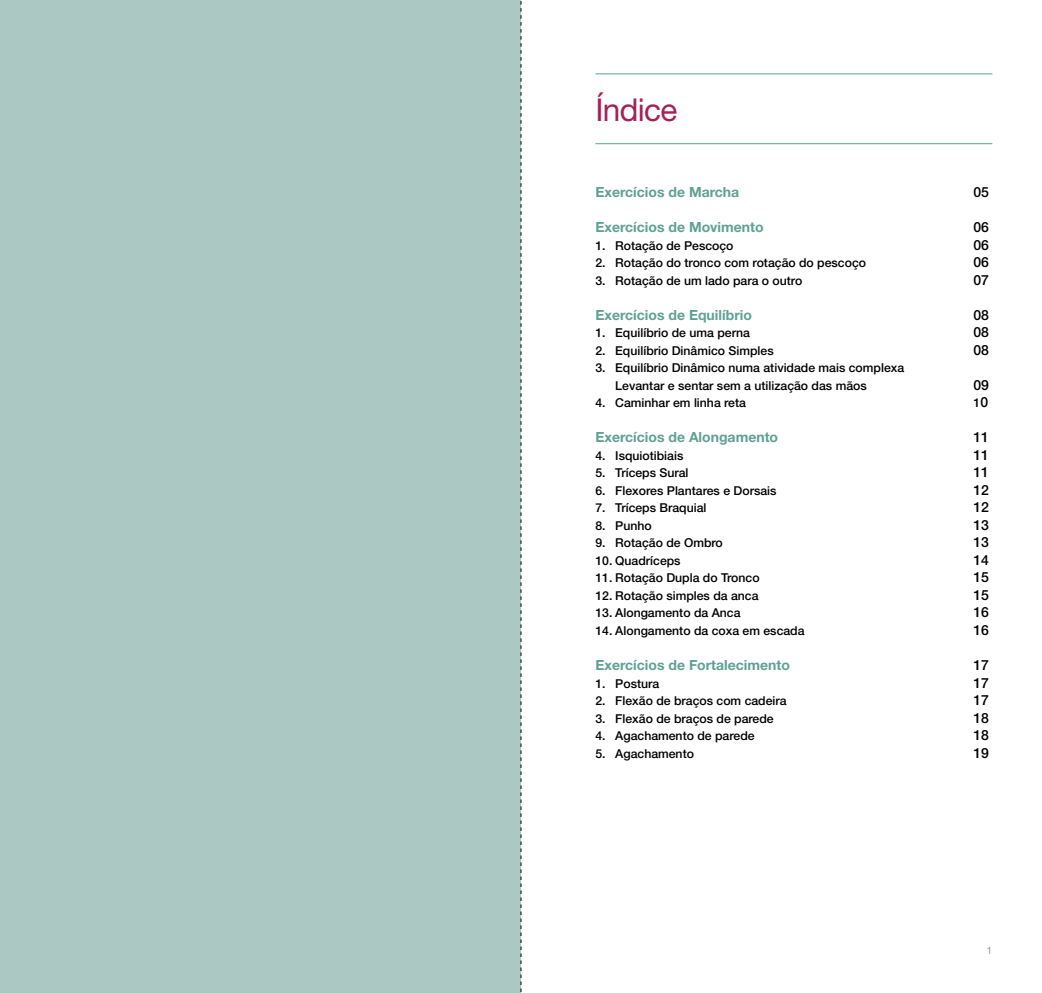
<style>
.page{position:relative;width:1042px;height:993px;background:#fff}
.page>*{position:absolute;margin:0;border:0;box-sizing:border-box;transform-origin:0 0}
.t1{font:31.5px "Helvetica Neue LT Std";letter-spacing:-.02em;color:#a62055}
.t2{font:700 14px "Helvetica Neue LT Std";color:#5fa193}
.t3{font:500 14px "Helvetica Neue LT Std";color:#000}
.t4{font:500 12.25px/17.5px "Helvetica Neue LT Std";color:#000}
.t5{font:300 10.5px "Helvetica Neue LT Std";color:#808285}
.s1{font-size:14px}
</style>
<div class="page">
<div style="left:0;top:0;width:521px;height:992px;background:#acc8c2"></div>
<hr style="left:595px;top:143px;width:397px;height:1px;background:#5fa193">
<hr style="left:595px;top:73px;width:397px;height:1px;background:#5fa193">
<svg style="left:520px;top:1px;width:1px;height:991px"></svg>
<h1 class="t1" style="left:595px;top:90px;width:84px">Índice</h1>
<p class="t2" style="left:595px;top:183px;width:145px">Exercícios de Marcha</p>
<p class="t3" style="left:973px;top:184px;width:17px">05</p>
<p class="t2" style="left:595px;top:218px;width:170px">Exercícios de Movimento</p>
<p class="t3" style="left:973px;top:219px;width:17px">06</p>
<p class="t4" style="left:595px;top:236px;width:140px">1. Rotação de Pescoço</p>
<p class="t3" style="left:973px;top:236px;width:17px">06</p>
<p class="t4" style="left:595px;top:254px;width:272px">2. Rotação do tronco com rotação do pescoço</p>
<p class="t3" style="left:973px;top:254px;width:17px">06</p>
<p class="t4" style="left:595px;top:271px;width:208px">3. Rotação de um lado para o outro</p>
<p class="t3" style="left:973px;top:271px;width:17px">07</p>
<p class="t2" style="left:595px;top:306px;width:158px">Exercícios de Equilíbrio</p>
<p class="t3" style="left:973px;top:306px;width:17px">08</p>
<p class="t4" style="left:595px;top:324px;width:156px">1. Equilíbrio de uma perna</p>
<p class="t3" style="left:973px;top:324px;width:17px">08</p>
<p class="t4" style="left:595px;top:341px;width:180px">2. Equilíbrio Dinâmico Simples</p>
<p class="t3" style="left:973px;top:341px;width:17px">08</p>
<p class="t4" style="left:615px;top:359px;width:290px;text-indent:-20px">3. Equilíbrio Dinâmico numa atividade mais complexa<br>Levantar e sentar sem a utilização das mãos</p>
<p class="t3" style="left:973px;top:376px;width:17px">09</p>
<p class="t4" style="left:595px;top:394px;width:152px">4. Caminhar em linha reta</p>
<p class="t4" style="left:973px;top:394px;width:16px">1<span class="s1">0</span></p>
<p class="t2" style="left:595px;top:428px;width:184px">Exercícios de Alongamento</p>
<p class="t3" style="left:973px;top:429px;width:17px">11</p>
<p class="t4" style="left:595px;top:446px;width:89px">4. Isquiotibiais</p>
<p class="t3" style="left:973px;top:446px;width:17px">11</p>
<p class="t4" style="left:595px;top:464px;width:95px">5. Tríceps Sural</p>
<p class="t3" style="left:973px;top:464px;width:17px">11</p>
<p class="t4" style="left:595px;top:481px;width:183px">6. Flexores Plantares e Dorsais</p>
<p class="t3" style="left:973px;top:481px;width:17px">12</p>
<p class="t4" style="left:595px;top:499px;width:113px">7. Tríceps Braquial</p>
<p class="t3" style="left:973px;top:499px;width:17px">12</p>
<p class="t4" style="left:595px;top:516px;width:58px">8. Punho</p>
<p class="t3" style="left:973px;top:516px;width:17px">13</p>
<p class="t4" style="left:595px;top:534px;width:129px">9. Rotação de Ombro</p>
<p class="t3" style="left:973px;top:534px;width:17px">13</p>
<p class="t4" style="left:595px;top:551px;width:87px">10. Quadríceps</p>
<p class="t3" style="left:973px;top:551px;width:17px">14</p>
<p class="t4" style="left:595px;top:569px;width:166px">11. Rotação Dupla do Tronco</p>
<p class="t3" style="left:973px;top:569px;width:17px">15</p>
<p class="t4" style="left:595px;top:586px;width:165px">12. Rotação simples da anca</p>
<p class="t3" style="left:973px;top:586px;width:17px">15</p>
<p class="t4" style="left:595px;top:604px;width:147px">13. Alongamento da Anca</p>
<p class="t3" style="left:973px;top:604px;width:17px">16</p>
<p class="t4" style="left:595px;top:621px;width:211px">14. Alongamento da coxa em escada</p>
<p class="t3" style="left:973px;top:621px;width:17px">16</p>
<p class="t2" style="left:595px;top:656px;width:196px">Exercícios de Fortalecimento</p>
<p class="t3" style="left:973px;top:656px;width:17px">17</p>
<p class="t4" style="left:595px;top:674px;width:65px">1. Postura</p>
<p class="t3" style="left:973px;top:674px;width:17px">17</p>
<p class="t4" style="left:595px;top:691px;width:193px">2. Flexão de braços com cadeira</p>
<p class="t3" style="left:973px;top:691px;width:17px">17</p>
<p class="t4" style="left:595px;top:709px;width:180px">3. Flexão de braços de parede</p>
<p class="t3" style="left:973px;top:709px;width:17px">18</p>
<p class="t4" style="left:595px;top:726px;width:161px">4. Agachamento de parede</p>
<p class="t3" style="left:973px;top:726px;width:17px">18</p>
<p class="t4" style="left:595px;top:744px;width:100px">5. Agachamento</p>
<p class="t3" style="left:973px;top:744px;width:17px">19</p>
<p class="t5" style="left:986px;top:943px;width:7px">1</p>
</div>
